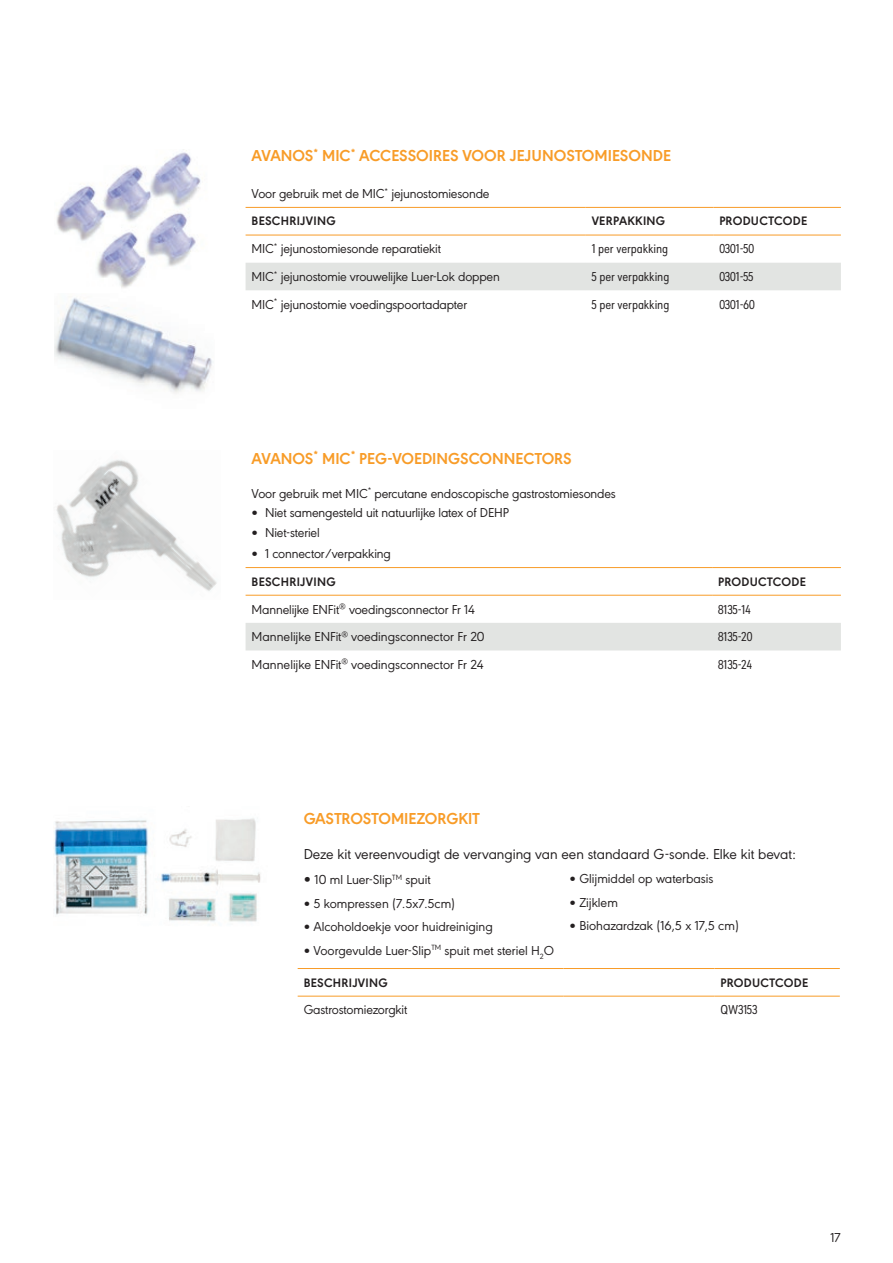
<style>
.page{position:relative;width:893px;height:1263px;background:#fff}
.page>*{position:absolute;margin:0;border:0;box-sizing:border-box;transform-origin:0 0}
.t1{font:700 16.5px "Avanos Sans";color:#f89c28}
.t2{font:15px "Avanos Sans";color:#231f20}
.t3{font:13.5px "Avanos Sans";letter-spacing:-.01em;color:#231f20}
.t4{font:13.5px "Avanos Sans Cond";letter-spacing:-.005em;color:#231f20}
.t5{font:700 12.75px "Avanos Sans";letter-spacing:.02em;color:#231f20}
.s1{font-size:15px}
</style>
<div class="page">
<img style="left:56px;top:460px;width:161px;height:131px">
<img style="left:54px;top:150px;width:159px;height:244px">
<img style="left:54px;top:818px;width:207px;height:104px">
<div style="left:246px;top:263px;width:595px;height:27px;background:#e2e4e2"></div>
<hr style="left:246px;top:207px;width:340px;height:1px;background:#f89c28">
<hr style="left:586px;top:207px;width:127px;height:1px;background:#f89c28">
<hr style="left:713px;top:207px;width:128px;height:1px;background:#f89c28">
<hr style="left:246px;top:235px;width:340px;height:1px;background:#f89c28">
<hr style="left:586px;top:235px;width:127px;height:1px;background:#f89c28">
<hr style="left:713px;top:235px;width:128px;height:1px;background:#f89c28">
<div style="left:246px;top:623px;width:595px;height:27px;background:#e2e4e2"></div>
<hr style="left:246px;top:567px;width:466px;height:1px;background:#f89c28">
<hr style="left:712px;top:567px;width:129px;height:1px;background:#f89c28">
<hr style="left:246px;top:595px;width:466px;height:1px;background:#f89c28">
<hr style="left:712px;top:595px;width:129px;height:1px;background:#f89c28">
<hr style="left:298px;top:968px;width:265px;height:1px;background:#f89c28">
<hr style="left:563px;top:968px;width:151px;height:1px;background:#f89c28">
<hr style="left:714px;top:968px;width:126px;height:1px;background:#f89c28">
<hr style="left:298px;top:996px;width:265px;height:1px;background:#f89c28">
<hr style="left:563px;top:996px;width:151px;height:1px;background:#f89c28">
<hr style="left:714px;top:996px;width:126px;height:1px;background:#f89c28">
<p class="t1" style="left:252px;top:143px;width:421px">AVANOS<sup>*</sup> MIC<sup>*</sup> ACCESSOIRES VOOR JEJUNOSTOMIESONDE</p>
<p class="t3" style="left:252px;top:184px;width:239px">Voor gebruik met de MIC<sup>*</sup> jejunostomiesonde</p>
<p class="t5" style="left:252px;top:212px;width:86px">BESCHRIJVING</p>
<p class="t5" style="left:592px;top:212px;width:75px">VERPAKKING</p>
<p class="t5" style="left:719px;top:212px;width:89px">PRODUCTCODE</p>
<p class="t3" style="left:252px;top:239px;width:191px">MIC<sup>*</sup> jejunostomiesonde reparatiekit</p>
<p class="t4" style="left:592px;top:240px;width:78px">1 per verpakking</p>
<p class="t4" style="left:719px;top:240px;width:36px">0301-50</p>
<p class="t3" style="left:252px;top:267px;width:250px">MIC<sup>*</sup> jejunostomie vrouwelijke Luer-Lok doppen</p>
<p class="t4" style="left:592px;top:267px;width:79px">5 per verpakking</p>
<p class="t4" style="left:719px;top:267px;width:36px">0301-55</p>
<p class="t3" style="left:252px;top:294px;width:217px">MIC<sup>*</sup> jejunostomie voedingspoortadapter</p>
<p class="t4" style="left:592px;top:295px;width:79px">5 per verpakking</p>
<p class="t4" style="left:719px;top:295px;width:37px">0301-60</p>
<p class="t1" style="left:252px;top:446px;width:322px">AVANOS<sup>*</sup> MIC<sup>*</sup> PEG-VOEDINGSCONNECTORS</p>
<p class="t3" style="left:252px;top:483px;width:366px">Voor gebruik met MIC<sup>*</sup> percutane endoscopische gastrostomiesondes</p>
<p class="t3" style="left:252px;top:503px;width:259px">• Niet samengesteld uit natuurlijke latex of DEHP</p>
<p class="t3" style="left:252px;top:522px;width:70px">• Niet-steriel</p>
<p class="t3" style="left:252px;top:544px;width:141px">• 1 connector/verpakking</p>
<p class="t5" style="left:252px;top:572px;width:86px">BESCHRIJVING</p>
<p class="t5" style="left:718px;top:572px;width:89px">PRODUCTCODE</p>
<p class="t3" style="left:252px;top:599px;width:225px">Mannelijke ENFit<sup>®</sup> voedingsconnector Fr 14</p>
<p class="t4" style="left:718px;top:600px;width:34px">8135-14</p>
<p class="t3" style="left:252px;top:627px;width:234px">Mannelijke ENFit<sup>®</sup> voedingsconnector Fr 20</p>
<p class="t4" style="left:718px;top:627px;width:36px">8135-20</p>
<p class="t3" style="left:252px;top:654px;width:234px">Mannelijke ENFit<sup>®</sup> voedingsconnector Fr 24</p>
<p class="t4" style="left:718px;top:655px;width:35px">8135-24</p>
<p class="t1" style="left:304px;top:806px;width:177px">GASTROSTOMIEZORGKIT</p>
<p class="t2" style="left:304px;top:843px;width:494px">Deze kit vereenvoudigt de vervanging van een standaard G-sonde. Elke kit bevat:</p>
<p class="t3" style="left:304px;top:870px;width:129px"><span class="s1">•</span> 10 ml Luer-Slip<sup>TM</sup> spuit</p>
<p class="t3" style="left:304px;top:893px;width:153px">• 5 kompressen (7.5x7.5cm)</p>
<p class="t3" style="left:304px;top:917px;width:191px">• Alcoholdoekje voor huidreiniging</p>
<p class="t3" style="left:304px;top:940px;width:252px">• Voorgevulde Luer-Slip<sup>TM</sup> spuit met steriel H<sub>2</sub>O</p>
<p class="t3" style="left:569px;top:869px;width:146px">• Glijmiddel op waterbasis</p>
<p class="t3" style="left:569px;top:892px;width:50px">• Zijklem</p>
<p class="t3" style="left:569px;top:916px;width:171px">• Biohazardzak (16,5 x 17,5 cm)</p>
<p class="t5" style="left:304px;top:973px;width:86px">BESCHRIJVING</p>
<p class="t5" style="left:720px;top:973px;width:89px">PRODUCTCODE</p>
<p class="t3" style="left:304px;top:1000px;width:105px">Gastrostomiezorgkit</p>
<p class="t4" style="left:720px;top:1001px;width:39px">QW3153</p>
<p class="t3" style="left:830px;top:1227px;width:12px">17</p>
</div>
